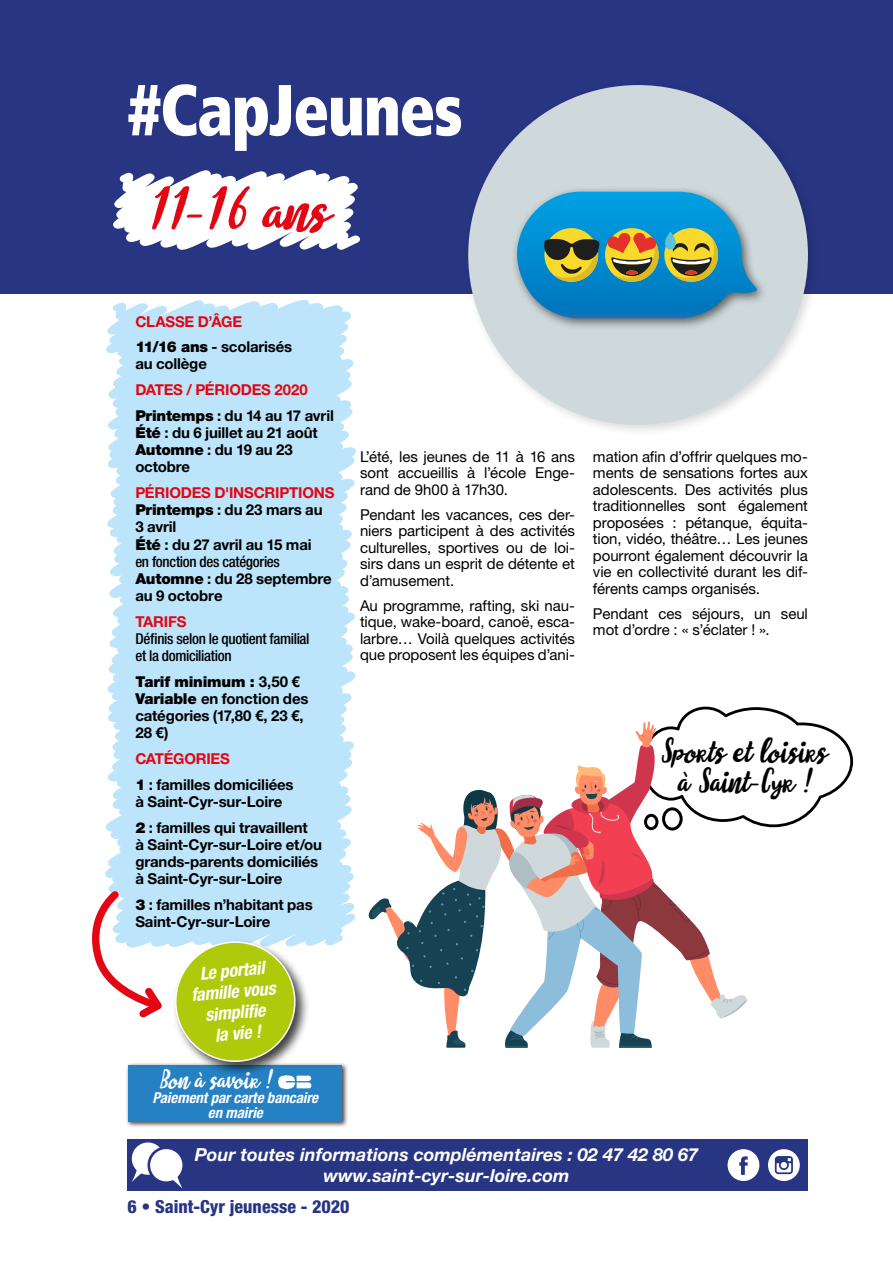
<style>
.page{position:relative;width:893px;height:1276px;background:#fff}
.page>*{position:absolute;margin:0;border:0;box-sizing:border-box;transform-origin:0 0}
.t1{font:900 condensed 72px "Frutiger";letter-spacing:-.025em;color:#fff;scale:.9 1}
.t2{font:italic 60px "Molleat";color:#e30613;scale:1.12 1}
.t3{font:italic 34.5px/30px "Molleat";color:#000;text-align:center}
.t4{font:italic 27px "Molleat";color:#fff}
.t5{font:italic 700 18px/21.6px "Helvetica Neue LT Pro";color:#fff;text-align:center}
.t6{font:italic 700 condensed 18px/21px "Helvetica Neue LT Std";color:#fff;text-align:center}
.t7{font:800 condensed 18px "Helvetica Neue LT Std";color:#283583}
.t8{font:15px/16.5px "Helvetica Neue LT Pro";letter-spacing:-.005em;color:#000;text-align:justify}
.t9{font:700 15px/17.2px "Helvetica Neue LT Std";letter-spacing:-.01em;color:#000}
.t10{font:700 15px/25.7px "Helvetica Neue LT Std";letter-spacing:-.015em;color:#e30613}
.t11{font:500 condensed 15px/17.2px "Helvetica Neue LT Pro";letter-spacing:-.02em;color:#000}
.t12{font:italic 700 condensed 15px/15px "Helvetica Neue LT Std";letter-spacing:-.005em;color:#fff;text-align:center}
.s1{font-weight:900;color:#000}
.s2{color:#000}
.s3{font-weight:900}
.s4{color:#e30613}
</style>
<div class="page">
<div style="left:0;top:0;width:893px;height:294px;background:#283583"></div>
<div style="left:128px;top:1139px;width:680px;height:52px;background:#283583"></div>
<svg style="left:132px;top:1142px;width:50px;height:46px"></svg>
<svg style="left:728px;top:1149px;width:31px;height:32px"></svg>
<svg style="left:768px;top:1149px;width:32px;height:32px"></svg>
<svg style="left:113px;top:169px;width:247px;height:81px"></svg>
<svg style="left:105px;top:300px;width:251px;height:646px;background:#c1e6fa"></svg>
<div style="left:462px;top:79px;width:358px;height:358px;background:#000;opacity:.15"></div>
<div style="left:468px;top:85px;width:340px;height:340px;background:#cfd9db;border-radius:50%"></div>
<div style="left:511px;top:186px;width:257px;height:144px;background:#000;opacity:.55"></div>
<svg style="left:517px;top:192px;width:241px;height:126px;background:#4a96aa"></svg>
<div style="left:125px;top:1062px;width:223px;height:66px;background:#000;opacity:.75"></div>
<div style="left:128px;top:1065px;width:214px;height:56px;background:#2581c4"></div>
<svg style="left:278px;top:1077px;width:34px;height:12px"></svg>
<div style="left:172px;top:938px;width:139px;height:139px;background:#000;opacity:.75"></div>
<svg style="left:92px;top:887px;width:205px;height:177px"></svg>
<svg style="left:368px;top:706px;width:486px;height:341px"></svg>
<h1 class="t1" style="left:128px;top:66px;width:374px">#CapJeunes</h1>
<h2 class="t2" style="left:145px;top:174px;width:165px">11-16 ans</h2>
<p class="t10" style="left:135px;top:308px;width:158px">CLASSE D’ÂGE<br><span class="s1">11/16 ans</span> <span class="s2">- scolarisés</span></p>
<p class="t9" style="left:135px;top:355px;width:73px">au collège</p>
<p class="t10" style="left:135px;top:376px;width:200px">DATES / PÉRIODES 2020<br><span class="s1">Printemps</span> <span class="s2">: du 14 au 17 avril</span></p>
<p class="t9" style="left:135px;top:424px;width:184px"><span class="s3">Été</span> : du 6 juillet au 21 août<br><span class="s3">Automne</span> : du 19 au 23 octobre</p>
<p class="t9" style="left:135px;top:484px;width:201px"><span class="s4">PÉRIODES D'INSCRIPTIONS<br></span><span class="s3">Printemps</span> : du 23 mars au<br>3 avril<br><span class="s3">Été</span> : du 27 avril au 15 mai</p>
<p class="t11" style="left:135px;top:552px;width:146px">en fonction des catégories</p>
<p class="t9" style="left:135px;top:569px;width:198px"><span class="s3">Automne</span> : du 28 septembre au 9 octobre</p>
<p class="t10" style="left:135px;top:608px;width:53px">TARIFS</p>
<p class="t11" style="left:135px;top:630px;width:176px">Définis selon le quotient familial et la domiciliation</p>
<p class="t9" style="left:135px;top:672px;width:175px"><span class="s3">Tarif minimum :</span> 3,50 €<br><span class="s3">Variable</span> en fonction des catégories (17,80 €, 23 €,<br>28 €)</p>
<p class="t9" style="left:135px;top:745px;width:160px;line-height:25.7px"><span class="s4">CATÉGORIES<br></span><span class="s3">1</span> : familles domiciliées</p>
<p class="t9" style="left:135px;top:788px;width:174px;line-height:25.7px">à Saint-Cyr-sur-Loire<br><span class="s3">2</span> : familles qui travaillent</p>
<p class="t9" style="left:135px;top:835px;width:188px">à Saint-Cyr-sur-Loire et/ou grands-parents domiciliés à Saint-Cyr-sur-Loire</p>
<p class="t9" style="left:135px;top:895px;width:179px"><span class="s3">3</span> : familles n’habitant pas<br>Saint-Cyr-sur-Loire</p>
<p class="t6" style="left:188px;top:964px;width:86px;rotate:-5deg">Le portail famille vous simplifi e<br>la vie !</p>
<h3 class="t4" style="left:159px;top:1063px;width:114px">Bon à savoir !</h3>
<p class="t12" style="left:152px;top:1090px;width:167px">Paiement par carte bancaire en mairie</p>
<p class="t8" style="left:360px;top:448px;width:216px">L’été, les jeunes de 11 à 16 ans sont accueillis à l’école Enge&shy;rand de 9h00 à 17h30.</p>
<p class="t8" style="left:360px;top:506px;width:216px">Pendant les vacances, ces der&shy;niers participent à des activités culturelles, sportives ou de loi&shy;sirs dans un esprit de détente et d’amusement.</p>
<p class="t8" style="left:360px;top:597px;width:216px">Au programme, rafting, ski nau&shy;tique, wake-board, canoë, esca&shy;larbre… Voilà quelques activités que proposent les équipes d’ani-</p>
<p class="t8" style="left:593px;top:448px;width:216px">mation afin d’offrir quelques mo&shy;ments de sensations fortes aux adolescents. Des activités plus traditionnelles sont également proposées : pétanque, équita&shy;tion, vidéo, théâtre… Les jeunes pourront également découvrir la vie en collectivité durant les dif&shy;férents camps organisés.</p>
<p class="t8" style="left:593px;top:605px;width:216px">Pendant ces séjours, un seul mot d’ordre : « s’éclater ! ».</p>
<h3 class="t3" style="left:660px;top:735px;width:168px">Sports et loisirs à Saint-Cyr !</h3>
<p class="t5" style="left:195px;top:1143px;width:505px">Pour toutes informations complémentaires : 02 47 42 80 67 www.saint-cyr-sur-loire.com</p>
<p class="t7" style="left:128px;top:1195px;width:223px">6 • Saint-Cyr jeunesse - 2020</p>
</div>
